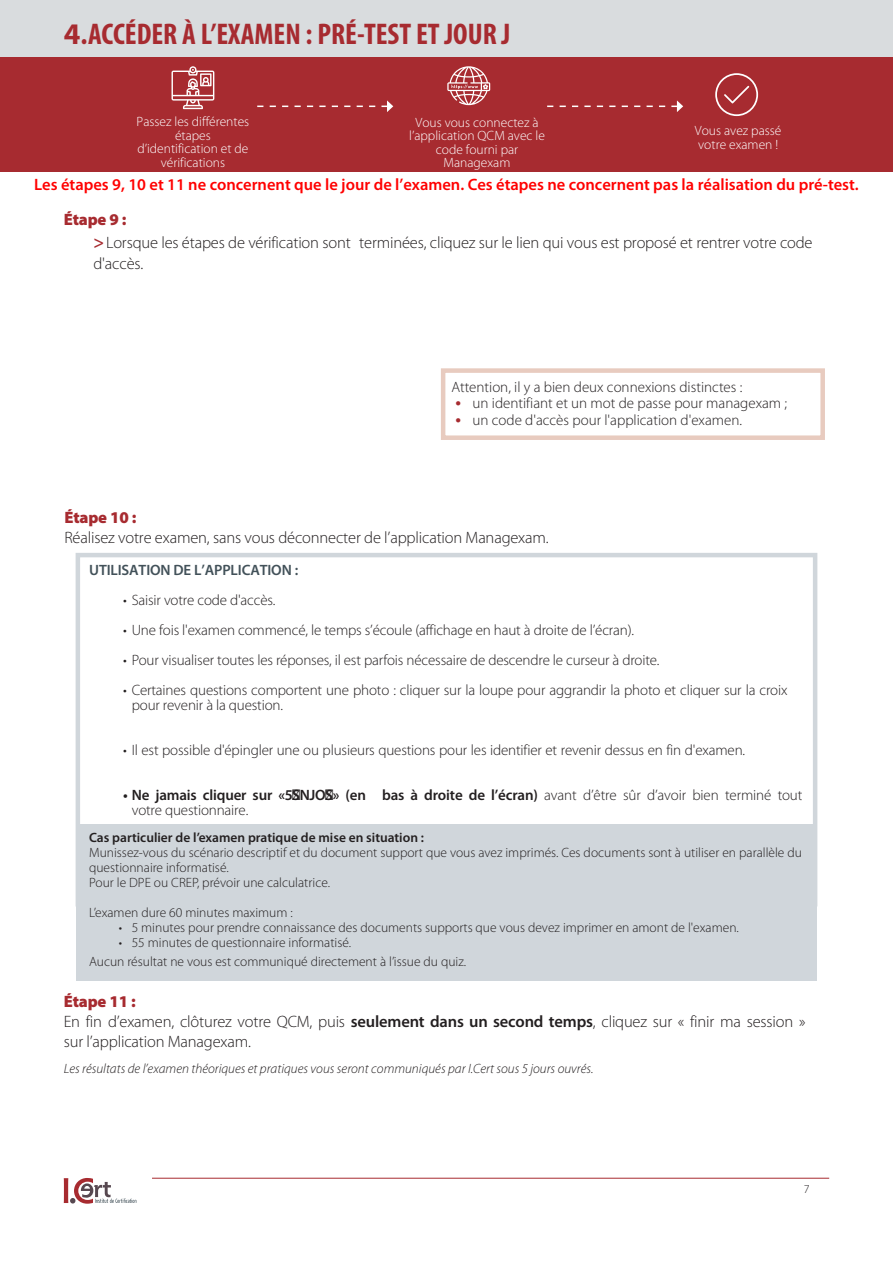
<style>
.page{position:relative;width:893px;height:1263px;background:#fff}
.page>*{position:absolute;margin:0;border:0;box-sizing:border-box;transform-origin:0 0}
.Titre_paragraphe{font:700 condensed 30px "Myriad Pro";color:#a72b30}
.Paragraphe{font:300 16.5px/19.8px "Myriad Pro";letter-spacing:-.01em;color:#231f20}
.t1{font:600 16.5px "Myriad Pro";color:#f00}
.Paragraphe-2{font:900 16.5px "Myriad Pro";letter-spacing:-.01em;color:#a72b30}
.Paragraphe-3{font:300 15px/15px "Myriad Pro";letter-spacing:-.01em;color:#231f20}
.Paragraphe-4{font:600 15px "Myriad Pro";letter-spacing:-.01em;color:#425159}
.t2{font:300 13.5px/15px "Myriad Pro";color:#231f20}
.t3{font:300 13.5px/13.5px "Myriad Pro";color:#fff;text-align:center}
.t4{font:italic 300 13.5px "Myriad Pro";color:#231f20}
.t5{font:600 13.5px "Myriad Pro";color:#231f20}
.Paragraphe-5{font:300 12px "Myriad Pro";color:#231f20}
.s1{font-stretch:normal}
.s2{font-weight:600;font-size:18px;color:#a72b30}
.s3{font-weight:900;color:#a72b30}
.s4{font-weight:600}
</style>
<div class="page">
<div style="left:0;top:0;width:893px;height:66px;background:#d9dcde"></div>
<div style="left:0;top:57px;width:893px;height:114px;background:#a72b30"></div>
<svg style="left:715px;top:73px;width:43px;height:43px"></svg>
<svg style="left:172px;top:66px;width:42px;height:43px"></svg>
<svg style="left:447px;top:66px;width:43px;height:39px"></svg>
<svg style="left:547px;top:100px;width:136px;height:12px"></svg>
<svg style="left:257px;top:100px;width:136px;height:12px"></svg>
<div style="left:76px;top:553px;width:741px;height:353px;border:4px solid #d0d6db"></div>
<svg style="left:64px;top:1178px;width:72px;height:26px"></svg>
<hr style="left:152px;top:1178px;width:677px;height:1px;background:#a72b30">
<div style="left:441px;top:368px;width:384px;height:72px;border:4px solid #e8cbbf"></div>
<div style="left:77px;top:824px;width:740px;height:156px;background:#d0d6db"></div>
<p class="Titre_paragraphe" style="left:64px;top:16px;width:448px"><span class="s1">4</span>.ACCÉDER À L’EXAMEN : PRÉ-TEST ET JOUR J</p>
<p class="t3" style="left:137px;top:115px;width:114px">Passez les différentes étapes d’identification et de vérifications</p>
<p class="t3" style="left:409px;top:116px;width:137px">Vous vous connectez à l’application QCM avec le code fourni par<br>Managexam</p>
<p class="t3" style="left:695px;top:124px;width:88px;text-align:left">Vous avez passé votre examen !</p>
<p class="t1" style="left:34px;top:175px;width:826px">Les étapes 9, 10 et 11 ne concernent que le jour de l’examen. Ces étapes ne concernent pas la réalisation du pré-test.</p>
<p class="Paragraphe-2" style="left:64px;top:210px;width:64px">Étape 9 :</p>
<p class="Paragraphe" style="left:93px;top:233px;width:721px;line-height:20.4px"><span class="s2">&gt;</span> Lorsque les étapes de vérification sont terminées, cliquez sur le lien qui vous est proposé et rentrer votre code d'accès.</p>
<p class="Paragraphe-3" style="left:451px;top:380px;width:292px">Attention, il y a bien deux connexions distinctes :</p>
<p class="Paragraphe-3" style="left:456px;top:396px;width:333px"><span class="s2">•</span> un identifiant et un mot de passe pour managexam ;</p>
<p class="Paragraphe-3" style="left:456px;top:413px;width:288px"><span class="s2">•</span> un code d'accès pour l'application d'examen.</p>
<p class="Paragraphe" style="left:64px;top:508px;width:486px"><span class="s3">Étape 10 :<br></span>Réalisez votre examen, sans vous déconnecter de l’application Managexam.</p>
<p class="Paragraphe-4" style="left:89px;top:561px;width:211px">UTILISATION DE L’APPLICATION :</p>
<p class="Paragraphe-3" style="left:123px;top:592px;width:154px">• Saisir votre code d'accès.</p>
<p class="Paragraphe-3" style="left:123px;top:622px;width:512px">• Une fois l'examen commencé, le temps s’écoule (affichage en haut à droite de l’écran).</p>
<p class="Paragraphe-3" style="left:123px;top:652px;width:538px">• Pour visualiser toutes les réponses, il est parfois nécessaire de descendre le curseur à droite.</p>
<p class="Paragraphe-3" style="left:123px;top:682px;width:666px">• Certaines questions comportent une photo : cliquer sur la loupe pour aggrandir la photo et cliquer sur la croix</p>
<p class="Paragraphe-3" style="left:132px;top:697px;width:153px">pour revenir à la question.</p>
<p class="Paragraphe-3" style="left:123px;top:742px;width:623px">• Il est possible d'épingler une ou plusieurs questions pour les identifier et revenir dessus en fin d'examen.</p>
<p class="Paragraphe-3" style="left:132px;top:787px;width:672px;text-indent:-9px"><span class="s4">• Ne jamais cliquer sur «5FSNJOFS» (en bas à droite de l’écran)</span> avant d’être sûr d’avoir bien terminé tout votre questionnaire.</p>
<p class="t5" style="left:89px;top:830px;width:336px">Cas particulier de l’examen pratique de mise en situation :</p>
<p class="t2" style="left:89px;top:845px;width:714px">Munissez-vous du scénario descriptif et du document support que vous avez imprimés. Ces documents sont à utiliser en parallèle du questionnaire informatisé.</p>
<p class="t2" style="left:89px;top:875px;width:242px">Pour le DPE ou CREP, prévoir une calculatrice.</p>
<p class="t2" style="left:89px;top:905px;width:205px">L’examen dure 60 minutes maximum :</p>
<p class="t2" style="left:119px;top:920px;width:621px">• 5 minutes pour prendre connaissance des documents supports que vous devez imprimer en amont de l'examen.</p>
<p class="t2" style="left:119px;top:935px;width:234px">• 55 minutes de questionnaire informatisé.</p>
<p class="t2" style="left:89px;top:954px;width:378px">Aucun résultat ne vous est communiqué directement à l’issue du quiz.</p>
<p class="Paragraphe" style="left:64px;top:992px;width:743px"><span class="s3">Étape 11 :<br></span>En fin d’examen, clôturez votre QCM, puis <span class="s4">seulement dans un second temps</span>, cliquez sur « finir ma session » sur l’application Managexam.</p>
<p class="t4" style="left:64px;top:1061px;width:531px">Les résultats de l’examen théoriques et pratiques vous seront communiqués par I.Cert sous 5 jours ouvrés.</p>
<p class="Paragraphe-5" style="left:804px;top:1182px;width:7px">7</p>
</div>
